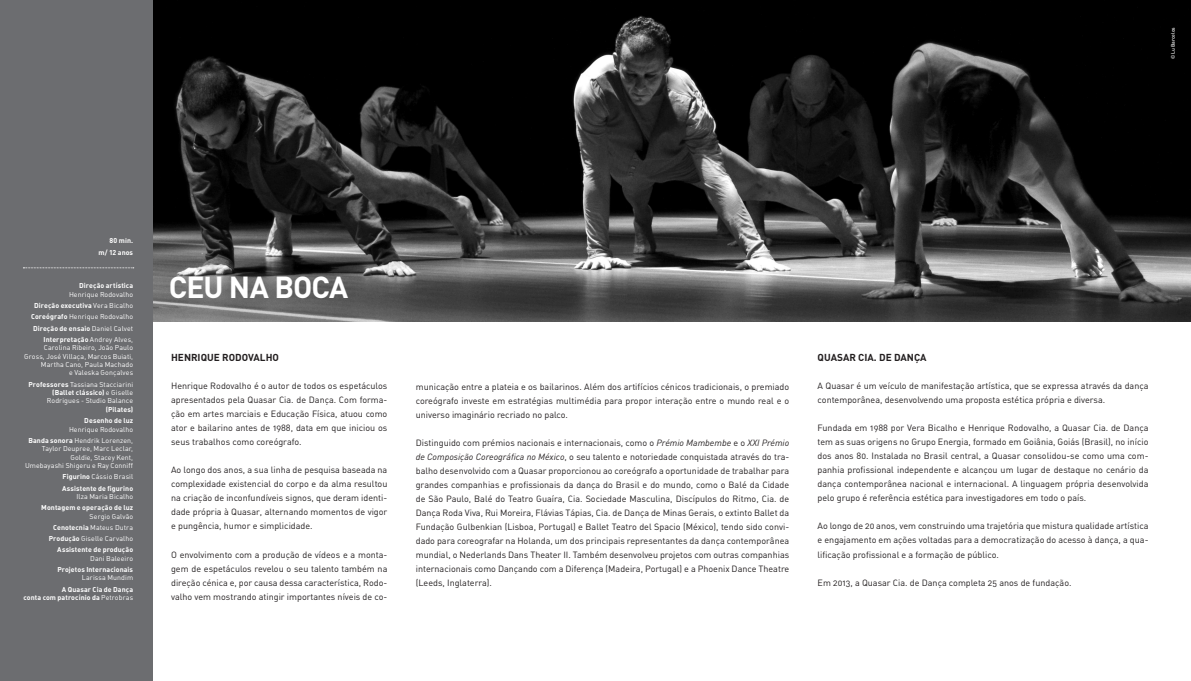
<style>
.page{position:relative;width:1191px;height:681px;background:#fff}
.page>*{position:absolute;margin:0;border:0;box-sizing:border-box;transform-origin:0 0}
.t1{font:700 30px "DIN";letter-spacing:-.035em;color:#fff}
.t2{font:700 10px "DIN";color:#231f20}
.t3{font:9px/14px "DIN Regular Alternate";color:#231f20;text-align:justify}
.t4{font:7px/8.4px "DIN Regular Alternate";letter-spacing:.01em;color:#fff;text-align:right}
.t5{font:7px/8.4px "DIN Bold Alternate";letter-spacing:.01em;color:#fff;text-align:right}
.t6{font:700 7px "DIN";letter-spacing:.01em;color:#fff}
.t7{font:5px "DIN Medium Alternate";color:#fff}
.s1{font-family:"DIN Regular Alternate"}
.s2{font-family:"DIN Bold Alternate"}
.s3{font-family:"DIN";font-style:italic}
</style>
<div class="page">
<img style="left:152px;top:0;width:1039px;height:321px">
<div style="left:0;top:0;width:152px;height:680px;background:#6c6d70"></div>
<svg style="left:23px;top:267px;width:111px;height:1px"></svg>
<p class="t7" style="left:1170px;top:59px;width:34px;rotate:-90deg">© Lu Barcelos</p>
<p class="t6" style="left:110px;top:236px;width:25px">80 min.</p>
<p class="t6" style="left:98px;top:247px;width:36px">m/ 12 anos</p>
<p class="t5" style="left:79px;top:281px;width:55px">Direção artística</p>
<p class="t4" style="left:69px;top:290px;width:66px">Henrique Rodovalho</p>
<p class="t5" style="left:34px;top:301px;width:100px">Direção executiva <span class="s1">Vera Bicalho</span></p>
<p class="t4" style="left:31px;top:312px;width:104px"><span class="s2">Coreógrafo</span> Henrique Rodovalho</p>
<p class="t5" style="left:33px;top:323px;width:102px">Direção de ensaio <span class="s1">Daniel Calvet</span></p>
<p class="t4" style="left:24px;top:335px;width:110px"><span class="s2">Interpretação</span> Andrey Alves,<br>Carolina Ribeiro, João Paulo<br>Gross, José Villaça, Marcos Buiati,<br>Martha Cano, Paula Machado</p>
<p class="t4" style="left:69px;top:368px;width:66px">e Valeska Gonçalves</p>
<p class="t4" style="left:28px;top:379px;width:106px"><span class="s2">Professores</span> Tassiana Stacciarini <span class="s2">(Ballet clássico)</span> e Giselle<br>Rodrigues - Studio Balance <span class="s2">(Pilates)</span></p>
<p class="t5" style="left:84px;top:416px;width:50px">Desenho de luz</p>
<p class="t4" style="left:69px;top:424px;width:66px">Henrique Rodovalho</p>
<p class="t4" style="left:28px;top:435px;width:106px"><span class="s2">Banda sonora</span> Hendrik Lorenzen,<br>Taylor Deupree, Marc Leclar,<br>Goldie, Stacey Kent,</p>
<p class="t4" style="left:25px;top:461px;width:110px">Umebayashi Shigeru e Ray Conniff</p>
<p class="t4" style="left:62px;top:472px;width:72px"><span class="s2">Figurino</span> Cássio Brasil</p>
<p class="t5" style="left:62px;top:483px;width:73px">Assistente de figurino</p>
<p class="t4" style="left:76px;top:492px;width:58px">Ilza Maria Bicalho</p>
<p class="t5" style="left:41px;top:503px;width:93px">Montagem e operação de luz<br><span class="s1">Sergio Galvão</span></p>
<p class="t4" style="left:53px;top:522px;width:81px"><span class="s2">Cenotecnia</span> Mateus Dutra</p>
<p class="t4" style="left:49px;top:534px;width:86px"><span class="s2">Produção</span> Giselle Carvalho</p>
<p class="t5" style="left:57px;top:545px;width:77px">Assistente de produção</p>
<p class="t4" style="left:90px;top:553px;width:44px">Dani Baleeiro</p>
<p class="t5" style="left:57px;top:564px;width:77px">Projetos Internacionais</p>
<p class="t4" style="left:82px;top:573px;width:53px">Larissa Mundim</p>
<p class="t5" style="left:62px;top:584px;width:73px">A Quasar Cia de Dança</p>
<p class="t5" style="left:23px;top:592px;width:111px">conta com patrocínio da <span class="s1">Petrobras</span></p>
<p class="t1" style="left:169px;top:267px;width:181px">CÉU NA BOCA</p>
<p class="t2" style="left:171px;top:350px;width:109px">HENRIQUE RODOVALHO</p>
<p class="t3" style="left:171px;top:378px;width:218px">Henrique Rodovalho é o autor de todos os espetáculos apresentados pela Quasar Cia. de Dança. Com forma&shy;ção em artes marciais e Educação Física, atuou como ator e bailarino antes de 1988, data em que iniciou os seus trabalhos como coreógrafo.</p>
<p class="t3" style="left:171px;top:462px;width:218px">Ao longo dos anos, a sua linha de pesquisa baseada na complexidade existencial do corpo e da alma resultou na criação de inconfundíveis signos, que deram identi&shy;dade própria à Quasar, alternando momentos de vigor e pungência, humor e simplicidade.</p>
<p class="t3" style="left:171px;top:547px;width:218px">O envolvimento com a produção de vídeos e a monta&shy;gem de espetáculos revelou o seu talento também na direção cénica e, por causa dessa característica, Rodo&shy;valho vem mostrando atingir importantes níveis de co-</p>
<p class="t3" style="left:416px;top:379px;width:375px">municação entre a plateia e os bailarinos. Além dos artifícios cénicos tradicionais, o premiado coreógrafo investe em estratégias multimédia para propor interação entre o mundo real e o universo imaginário recriado no palco.</p>
<p class="t3" style="left:416px;top:435px;width:375px">Distinguido com prémios nacionais e internacionais, como o <span class="s3">Prémio Mambembe</span> e o <span class="s3">XXI Prémio de Composição Coreográfica no México</span>, o seu talento e notoriedade conquistada através do tra&shy;balho desenvolvido com a Quasar proporcionou ao coreógrafo a oportunidade de trabalhar para grandes companhias e profissionais da dança do Brasil e do mundo, como o Balé da Cidade de São Paulo, Balé do Teatro Guaíra, Cia. Sociedade Masculina, Discípulos do Ritmo, Cia. de Dança Roda Viva, Rui Moreira, Flávias Tápias, Cia. de Dança de Minas Gerais, o extinto Ballet da Fundação Gulbenkian (Lisboa, Portugal) e Ballet Teatro del Spacio (México), tendo sido convi&shy;dado para coreografar na Holanda, um dos principais representantes da dança contemporânea mundial, o Nederlands Dans Theater II. Também desenvolveu projetos com outras companhias internacionais como Dançando com a Diferença (Madeira, Portugal) e a Phoenix Dance Theatre (Leeds, Inglaterra).</p>
<p class="t2" style="left:817px;top:350px;width:110px">QUASAR CIA. DE DANÇA</p>
<p class="t3" style="left:817px;top:378px;width:332px">A Quasar é um veículo de manifestação artística, que se expressa através da dança contemporânea, desenvolvendo uma proposta estética própria e diversa.</p>
<p class="t3" style="left:817px;top:420px;width:332px">Fundada em 1988 por Vera Bicalho e Henrique Rodovalho, a Quasar Cia. de Dança tem as suas origens no Grupo Energia, formado em Goiânia, Goiás (Brasil), no início dos anos 80. Instalada no Brasil central, a Quasar consolidou-se como uma com&shy;panhia profissional independente e alcançou um lugar de destaque no cenário da dança contemporânea nacional e internacional. A linguagem própria desenvolvida pelo grupo é referência estética para investigadores em todo o país.</p>
<p class="t3" style="left:817px;top:519px;width:332px">Ao longo de 20 anos, vem construindo uma trajetória que mistura qualidade artística e engajamento em ações voltadas para a democratização do acesso à dança, a qua&shy;lificação profissional e a formação de público.</p>
<p class="t3" style="left:817px;top:575px;width:255px">Em 2013, a Quasar Cia. de Dança completa 25 anos de fundação.</p>
</div>
